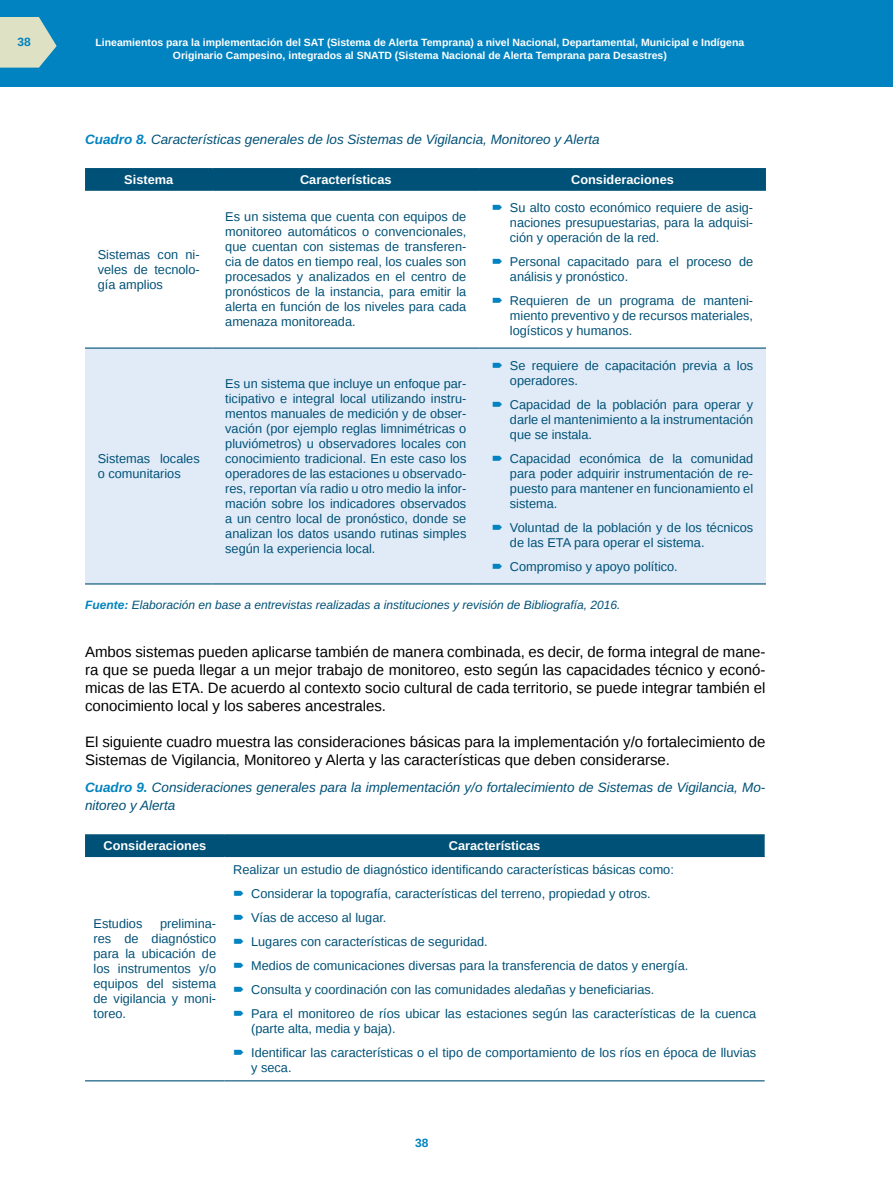
<style>
.page{position:relative;width:893px;height:1191px;background:#fff}
.page>*{position:absolute;margin:0;border:0;box-sizing:border-box;transform-origin:0 0}
.cuerpo{font:15px/18px "Liberation Sans";color:#000;text-align:justify}
.titulos_figuras{font:italic 13.5px/18px "Liberation Sans";color:#005177}
.tablas{font:12.75px/15px "Liberation Sans";color:#005177;text-align:justify}
.tablas-2{font:700 12.75px "Liberation Sans";color:#fff}
.fuentes{font:italic 12px "Liberation Sans";color:#005177}
.t1{font:700 12px "Liberation Sans";color:#0083c0}
.t2{font:700 10.5px/12.6px "Liberation Sans";color:#fff;text-align:center}
.s1{font-weight:700;color:#0083c0}
</style>
<div class="page">
<div style="left:0;top:0;width:892px;height:87px;background:#0083c0"></div>
<svg style="left:0;top:17px;width:57px;height:51px"></svg>
<div style="left:85px;top:169px;width:681px;height:21px;background:#005177"></div>
<div style="left:85px;top:349px;width:681px;height:234px;background:#e0ebf7"></div>
<hr style="left:85px;top:347px;width:127px;height:2px;background:#005177">
<hr style="left:212px;top:347px;width:267px;height:2px;background:#005177">
<hr style="left:479px;top:347px;width:287px;height:2px;background:#005177">
<hr style="left:85px;top:168px;width:127px;height:1px;background:#005177">
<hr style="left:212px;top:168px;width:267px;height:1px;background:#005177">
<hr style="left:479px;top:168px;width:287px;height:1px;background:#005177">
<hr style="left:85px;top:190px;width:127px;height:1px;background:#005177">
<hr style="left:212px;top:190px;width:267px;height:1px;background:#005177">
<hr style="left:479px;top:190px;width:287px;height:1px;background:#005177">
<hr style="left:85px;top:583px;width:127px;height:1px;background:#005177">
<hr style="left:212px;top:583px;width:267px;height:1px;background:#005177">
<hr style="left:479px;top:583px;width:287px;height:1px;background:#005177">
<div style="left:85px;top:835px;width:680px;height:21px;background:#005177"></div>
<hr style="left:85px;top:1080px;width:140px;height:1px;background:#005177">
<hr style="left:225px;top:1080px;width:540px;height:1px;background:#005177">
<hr style="left:85px;top:834px;width:140px;height:1px;background:#005177">
<hr style="left:225px;top:834px;width:540px;height:1px;background:#005177">
<hr style="left:85px;top:856px;width:140px;height:1px;background:#005177">
<hr style="left:225px;top:856px;width:540px;height:1px;background:#005177">
<svg style="left:493px;top:363px;width:9px;height:5px"></svg>
<svg style="left:493px;top:402px;width:9px;height:5px"></svg>
<svg style="left:493px;top:456px;width:9px;height:5px"></svg>
<svg style="left:493px;top:525px;width:9px;height:5px"></svg>
<svg style="left:493px;top:564px;width:9px;height:5px"></svg>
<p class="t1" style="left:18px;top:34px;width:15px">38</p>
<p class="t2" style="left:96px;top:36px;width:650px">Lineamientos para la implementación del SAT (Sistema de Alerta Temprana) a nivel Nacional, Departamental, Municipal e Indígena<br>Originario Campesino, integrados al SNATD (Sistema Nacional de Alerta Temprana para Desastres)</p>
<p class="titulos_figuras" style="left:85px;top:130px;width:516px"><span class="s1">Cuadro 8.</span> Características generales de los Sistemas de Vigilancia, Monitoreo y Alerta</p>
<p class="tablas-2" style="left:124px;top:171px;width:50px">Sistema</p>
<p class="tablas-2" style="left:300px;top:171px;width:93px">Características</p>
<p class="tablas-2" style="left:571px;top:171px;width:104px">Consideraciones</p>
<p class="tablas" style="left:98px;top:247px;width:103px">Sistemas con ni&shy;veles de tecnolo&shy;gía amplios</p>
<p class="tablas" style="left:225px;top:210px;width:243px">Es un sistema que cuenta con equipos de monitoreo automáticos o convencionales, que cuentan con sistemas de transferen&shy;cia de datos en tiempo real, los cuales son procesados y analizados en el centro de pronósticos de la instancia, para emitir la alerta en función de los niveles para cada amenaza monitoreada.</p>
<p class="tablas" style="left:510px;top:201px;width:245px">Su alto costo económico requiere de asig&shy;naciones presupuestarias, para la adquisi&shy;ción y operación de la red.</p>
<p class="tablas" style="left:510px;top:255px;width:245px">Personal capacitado para el proceso de análisis y pronóstico.</p>
<p class="tablas" style="left:510px;top:294px;width:245px">Requieren de un programa de manteni&shy;miento preventivo y de recursos materiales, logísticos y humanos.</p>
<p class="tablas" style="left:510px;top:359px;width:245px">Se requiere de capacitación previa a los operadores.</p>
<p class="tablas" style="left:510px;top:398px;width:245px">Capacidad de la población para operar y darle el mantenimiento a la instrumentación que se instala.</p>
<p class="tablas" style="left:510px;top:452px;width:245px">Capacidad económica de la comunidad para poder adquirir instrumentación de re&shy;puesto para mantener en funcionamiento el sistema.</p>
<p class="tablas" style="left:510px;top:521px;width:245px">Voluntad de la población y de los técnicos de las ETA para operar el sistema.</p>
<p class="tablas" style="left:510px;top:560px;width:169px">Compromiso y apoyo político.</p>
<p class="fuentes" style="left:85px;top:597px;width:537px"><span class="s1">Fuente:</span> Elaboración en base a entrevistas realizadas a instituciones y revisión de Bibliografía, 2016.</p>
<p class="cuerpo" style="left:85px;top:643px;width:682px">Ambos sistemas pueden aplicarse también de manera combinada, es decir, de forma integral de mane&shy;ra que se pueda llegar a un mejor trabajo de monitoreo, esto según las capacidades técnico y econó&shy;micas de las ETA. De acuerdo al contexto socio cultural de cada territorio, se puede integrar también el conocimiento local y los saberes ancestrales.</p>
<p class="cuerpo" style="left:85px;top:733px;width:682px">El siguiente cuadro muestra las consideraciones básicas para la implementación y/o fortalecimiento de<br>Sistemas de Vigilancia, Monitoreo y Alerta y las características que deben considerarse.</p>
<p class="titulos_figuras" style="left:85px;top:778px;width:682px"><span class="s1">Cuadro 9.</span> Consideraciones generales para la implementación y/o fortalecimiento de Sistemas de Vigilancia, Mo&shy;nitoreo y Alerta</p>
<p class="tablas-2" style="left:103px;top:837px;width:104px">Consideraciones</p>
<p class="tablas-2" style="left:449px;top:837px;width:93px">Características</p>
<p class="tablas" style="left:225px;top:377px;width:243px">Es un sistema que incluye un enfoque par&shy;ticipativo e integral local utilizando instru&shy;mentos manuales de medición y de obser&shy;vación (por ejemplo reglas limnimétricas o pluviómetros) u observadores locales con conocimiento tradicional. En este caso los operadores de las estaciones u observado&shy;res, reportan vía radio u otro medio la infor&shy;mación sobre los indicadores observados a un centro local de pronóstico, donde se analizan los datos usando rutinas simples según la experiencia local.</p>
<p class="tablas" style="left:98px;top:452px;width:103px">Sistemas locales o comunitarios</p>
<p class="tablas" style="left:94px;top:917px;width:124px;text-indent:67px">prelimina&shy;res de diagnóstico para la ubicación de los instrumentos y/o equipos del sistema de vigilancia y moni&shy;toreo.</p>
<p class="tablas" style="left:94px;top:917px;width:50px">Estudios</p>
<p class="tablas" style="left:233px;top:863px;width:442px">Realizar un estudio de diagnóstico identificando características básicas como:</p>
<p class="tablas" style="left:251px;top:887px;width:401px">Considerar la topografía, características del terreno, propiedad y otros.</p>
<p class="tablas" style="left:251px;top:911px;width:137px">Vías de acceso al lugar.</p>
<p class="tablas" style="left:251px;top:935px;width:238px">Lugares con características de seguridad.</p>
<p class="tablas" style="left:251px;top:959px;width:439px">Medios de comunicaciones diversas para la transferencia de datos y energía.</p>
<p class="tablas" style="left:251px;top:983px;width:405px">Consulta y coordinación con las comunidades aledañas y beneficiarias.</p>
<p class="tablas" style="left:251px;top:1007px;width:506px">Para el monitoreo de ríos ubicar las estaciones según las características de la cuenca (parte alta, media y baja).</p>
<p class="tablas" style="left:251px;top:1046px;width:506px">Identificar las características o el tipo de comportamiento de los ríos en época de lluvias y seca.</p>
<p class="t1" style="left:415px;top:1134px;width:15px">38</p>
</div>
